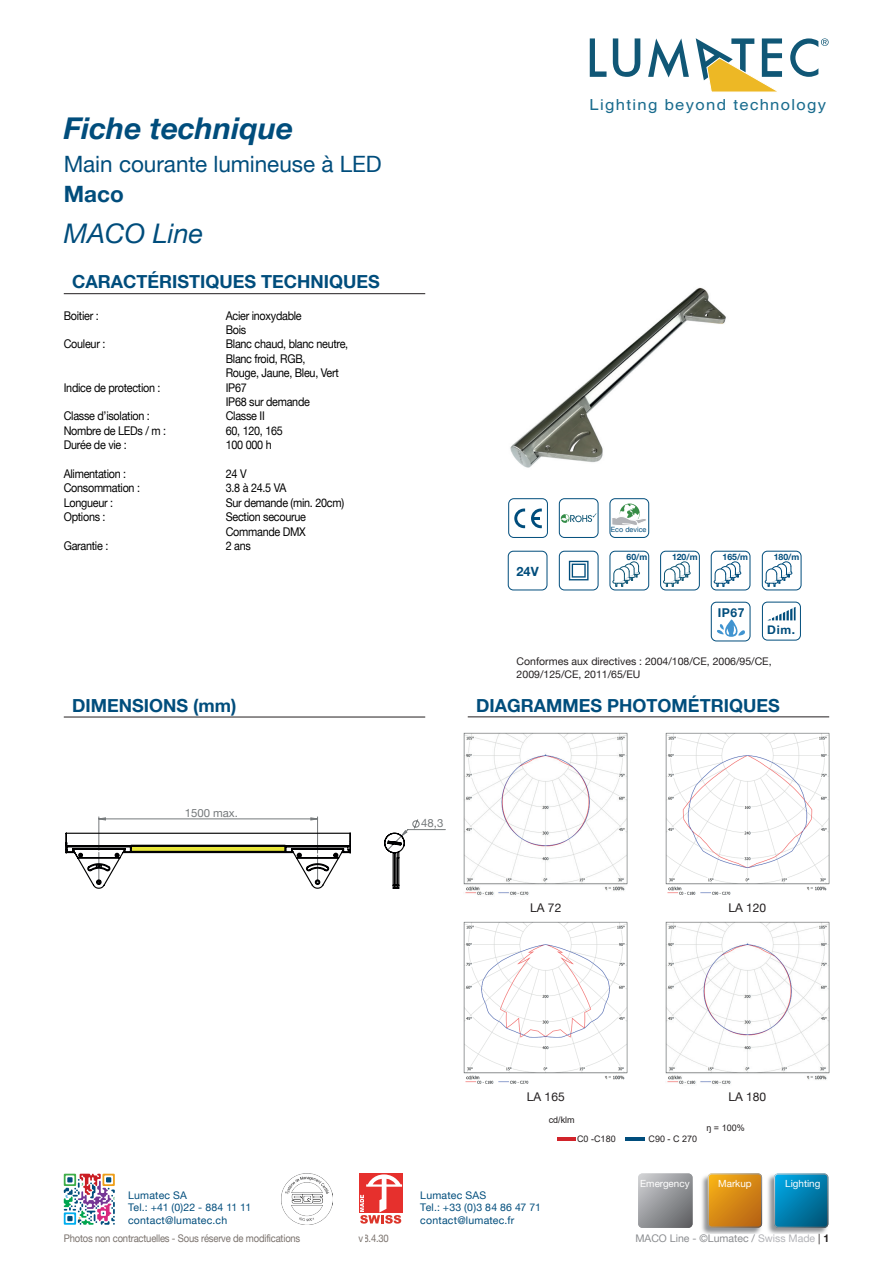
<style>
.page{position:relative;width:893px;height:1263px;background:#fff}
.page>*{position:absolute;margin:0;border:0;box-sizing:border-box;transform-origin:0 0}
.t1{font:italic 700 30px "Helvetica Neue";color:#004d7c}
.t2{font:italic 27px "Helvetica Neue";color:#004d7c}
.t3{font:22.5px "Helvetica Neue";color:#004d7c}
.t4{font:700 22.5px "Helvetica Neue";color:#004d7c}
.t5{font:700 18px "Helvetica Neue";color:#004d7c}
.t6{font:15.3px "Helvetica";letter-spacing:.08em;color:#1a6c8e;scale:1.09 1}
.t7{font:700 12.75px "Helvetica Neue";color:#004d7c}
.t8{font:700 12.15px "Helvetica Neue";color:#004d7c}
.t9{font:12px/14.4px "Helvetica Neue";letter-spacing:-.025em;color:#000;scale:.9 1}
.t10{font:12px "Helvetica Neue";color:#231f20}
.t11{font:700 11.85px "Helvetica Neue";color:#004d7c}
.t12{font:11.4px "Helvetica Neue";color:#75797b}
.t13{font:10.5px/12px "Helvetica Neue";letter-spacing:.02em;color:#004d7c}
.t14{font:10.5px/12.6px "Helvetica Neue";color:#231f20}
.t15{font:10.5px "Helvetica Neue";letter-spacing:-.02em;color:#79716c;scale:.9 1}
.t16{font:10.5px "Helvetica Neue";color:#8a8c8f}
.t17{font:9.9px "Helvetica Neue";color:#fff}
.t18{font:9px "Arial";color:#231f20}
.t19{font:700 8.7px "Helvetica Neue";color:#004d7c}
.t20{font:7.2px "Helvetica Neue";color:#004d7c}
.s1{font-family:"Arial"}
.s2{color:#b2b3b7}
.s3{color:#231f20}
.s4{font-weight:700;color:#231f20}
</style>
<div class="page">
<div style="left:508px;top:498px;width:40px;height:40px;border:1px solid #004d7c;border-radius:5px"></div>
<svg style="left:514px;top:508px;width:11px;height:20px"></svg>
<svg style="left:531px;top:508px;width:11px;height:20px"></svg>
<div style="left:559px;top:498px;width:39px;height:40px;border:1px solid #004d7c;border-radius:5px"></div>
<svg style="left:560px;top:513px;width:37px;height:11px"></svg>
<div style="left:609px;top:498px;width:40px;height:40px;border:1px solid #004d7c;border-radius:5px"></div>
<svg style="left:612px;top:503px;width:36px;height:23px"></svg>
<div style="left:711px;top:551px;width:39px;height:39px;border:1px solid #004d7c;border-radius:5px"></div>
<svg style="left:714px;top:562px;width:27px;height:24px"></svg>
<div style="left:609px;top:551px;width:40px;height:39px;border:1px solid #004d7c;border-radius:5px"></div>
<svg style="left:613px;top:562px;width:27px;height:24px"></svg>
<div style="left:660px;top:551px;width:40px;height:39px;border:1px solid #004d7c;border-radius:5px"></div>
<svg style="left:663px;top:562px;width:27px;height:24px"></svg>
<div style="left:762px;top:602px;width:39px;height:38px;border:1px solid #004d7c;border-radius:5px"></div>
<svg style="left:768px;top:607px;width:28px;height:13px"></svg>
<hr style="left:64px;top:293px;width:361px;height:1px;background:#231f20">
<svg style="left:648px;top:38px;width:41px;height:39px"></svg>
<svg style="left:613px;top:38px;width:27px;height:39px"></svg>
<svg style="left:590px;top:38px;width:16px;height:39px"></svg>
<svg style="left:790px;top:38px;width:39px;height:39px"></svg>
<svg style="left:696px;top:38px;width:86px;height:54px"></svg>
<svg style="left:64px;top:1174px;width:51px;height:51px"></svg>
<div style="left:359px;top:1173px;width:43px;height:40px;background:#e6302d"></div>
<svg style="left:361px;top:1223px;width:39px;height:1px"></svg>
<svg style="left:360px;top:1174px;width:42px;height:49px"></svg>
<img style="left:281px;top:1173px;width:52px;height:52px">
<img style="left:692px;top:1175px;width:27px;height:58px">
<svg style="left:708px;top:1173px;width:11px;height:55px"></svg>
<img style="left:719px;top:1173px;width:110px;height:60px">
<svg style="left:774px;top:1173px;width:54px;height:55px;background:#0c81ad"></svg>
<svg style="left:638px;top:1173px;width:54px;height:55px;background:#96989b"></svg>
<div style="left:711px;top:602px;width:39px;height:39px;border:1px solid #004d7c;border-radius:5px"></div>
<svg style="left:717px;top:619px;width:28px;height:18px"></svg>
<div style="left:559px;top:551px;width:39px;height:39px;border:1px solid #004d7c;border-radius:5px"></div>
<svg style="left:569px;top:561px;width:19px;height:19px"></svg>
<div style="left:508px;top:551px;width:39px;height:39px;border:1px solid #004d7c;border-radius:5px"></div>
<img style="left:510px;top:287px;width:216px;height:181px">
<hr style="left:64px;top:717px;width:361px;height:1px;background:#231f20">
<hr style="left:557px;top:1137px;width:19px;height:4px;background:#d1232a">
<hr style="left:625px;top:1137px;width:20px;height:4px;background:#004d7c">
<hr style="left:468px;top:716px;width:361px;height:1px;background:#231f20">
<svg style="left:65px;top:816px;width:381px;height:73px"></svg>
<img style="left:464px;top:733px;width:164px;height:162px">
<img style="left:665px;top:733px;width:164px;height:162px">
<img style="left:464px;top:921px;width:164px;height:163px">
<img style="left:665px;top:921px;width:164px;height:163px">
<div style="left:762px;top:551px;width:39px;height:39px;border:1px solid #004d7c;border-radius:5px"></div>
<svg style="left:765px;top:562px;width:27px;height:24px"></svg>
<h1 class="t1" style="left:64px;top:110px;width:231px">Fiche technique</h1>
<h3 class="t3" style="left:64px;top:151px;width:319px">Main courante lumineuse à LED</h3>
<h3 class="t4" style="left:64px;top:180px;width:62px">Maco</h3>
<h2 class="t2" style="left:64px;top:218px;width:141px">MACO Line</h2>
<h3 class="t5" style="left:72px;top:271px;width:309px">CARACTÉRISTIQUES TECHNIQUES</h3>
<p class="t9" style="left:64px;top:308px;width:40px">Boitier :</p>
<p class="t9" style="left:226px;top:308px;width:86px">Acier inoxydable<br>Bois</p>
<p class="t9" style="left:64px;top:337px;width:48px">Couleur :</p>
<p class="t9" style="left:226px;top:337px;width:138px">Blanc chaud, blanc neutre,<br>Blanc froid, RGB,<br>Rouge, Jaune, Bleu, Vert</p>
<p class="t9" style="left:64px;top:380px;width:109px">Indice de protection :</p>
<p class="t9" style="left:226px;top:380px;width:95px">IP67<br>IP68 sur demande</p>
<p class="t9" style="left:64px;top:409px;width:97px">Classe d’isolation :</p>
<p class="t9" style="left:226px;top:409px;width:45px">Classe II</p>
<p class="t9" style="left:64px;top:423px;width:115px">Nombre de LEDs / m :</p>
<p class="t9" style="left:226px;top:423px;width:65px">60, 120, 165</p>
<p class="t9" style="left:64px;top:437px;width:72px">Durée de vie :</p>
<p class="t9" style="left:226px;top:437px;width:52px">100 000 h</p>
<p class="t9" style="left:64px;top:466px;width:71px">Alimentation :</p>
<p class="t9" style="left:226px;top:466px;width:25px">24 V</p>
<p class="t9" style="left:64px;top:481px;width:86px">Consommation :</p>
<p class="t9" style="left:226px;top:481px;width:69px">3.8 à 24.5 VA</p>
<p class="t9" style="left:64px;top:495px;width:56px">Longueur :</p>
<p class="t9" style="left:226px;top:495px;width:133px">Sur demande (min. 20cm)</p>
<p class="t9" style="left:64px;top:509px;width:48px">Options :</p>
<p class="t9" style="left:226px;top:509px;width:91px">Section secourue<br>Commande DMX</p>
<p class="t9" style="left:64px;top:538px;width:51px">Garantie :</p>
<p class="t9" style="left:226px;top:538px;width:29px">2 ans</p>
<h3 class="t5" style="left:72px;top:694px;width:166px">DIMENSIONS (mm)</h3>
<p class="t12" style="left:185px;top:806px;width:55px">1500 max.</p>
<p class="t6" style="left:590px;top:96px;width:218px">Lighting beyond technology</p>
<p class="t7" style="left:517px;top:563px;width:24px">24V</p>
<p class="t20" style="left:611px;top:525px;width:37px">Eco device</p>
<p class="t19" style="left:627px;top:552px;width:22px">60/m</p>
<p class="t19" style="left:672px;top:552px;width:27px">120/m</p>
<p class="t19" style="left:723px;top:552px;width:27px">165/m</p>
<p class="t8" style="left:718px;top:605px;width:28px">IP67</p>
<p class="t19" style="left:774px;top:552px;width:27px">180/m</p>
<p class="t11" style="left:767px;top:623px;width:29px">Dim.</p>
<p class="t14" style="left:517px;top:655px;width:256px">Conformes aux directives : 2004/108/CE, 2006/95/CE,<br>2009/125/CE, 2011/65/EU</p>
<h3 class="t5" style="left:476px;top:694px;width:305px">DIAGRAMMES PHOTOM<span class="s1">É</span>TRIQUES</h3>
<p class="t12" style="left:421px;top:816px;width:24px">48,3</p>
<p class="t10" style="left:530px;top:900px;width:33px">LA 72</p>
<p class="t10" style="left:728px;top:900px;width:39px">LA 120</p>
<p class="t10" style="left:527px;top:1090px;width:39px">LA 165</p>
<p class="t10" style="left:728px;top:1090px;width:39px">LA 180</p>
<p class="t18" style="left:549px;top:1114px;width:28px">cd/klm</p>
<p class="t18" style="left:577px;top:1132px;width:40px">C0 -C180</p>
<p class="t18" style="left:648px;top:1133px;width:50px">C90 - C 270</p>
<p class="t18" style="left:706px;top:1121px;width:40px">ŋ = 100%</p>
<p class="t17" style="left:640px;top:1178px;width:51px">Emergency</p>
<p class="t17" style="left:718px;top:1178px;width:35px">Markup</p>
<p class="t17" style="left:785px;top:1178px;width:37px">Lighting</p>
<p class="t13" style="left:128px;top:1189px;width:125px">Lumatec SA<br>Tel.: +41 (0)22 - 884 11 11 contact@lumatec.ch</p>
<p class="t13" style="left:420px;top:1189px;width:122px">Lumatec SAS<br>Tel.: +33 (0)3 84 86 47 71 contact@lumatec.fr</p>
<p class="t15" style="left:64px;top:1232px;width:264px">Photos non contractuelles - Sous réserve de modifications</p>
<p class="t15" style="left:358px;top:1232px;width:35px">v18.4.30</p>
<p class="t16" style="left:635px;top:1232px;width:195px">MACO Line - ©Lumatec / <span class="s2">Swiss Made</span> <span class="s3">|</span> <span class="s4">1</span></p>
</div>
